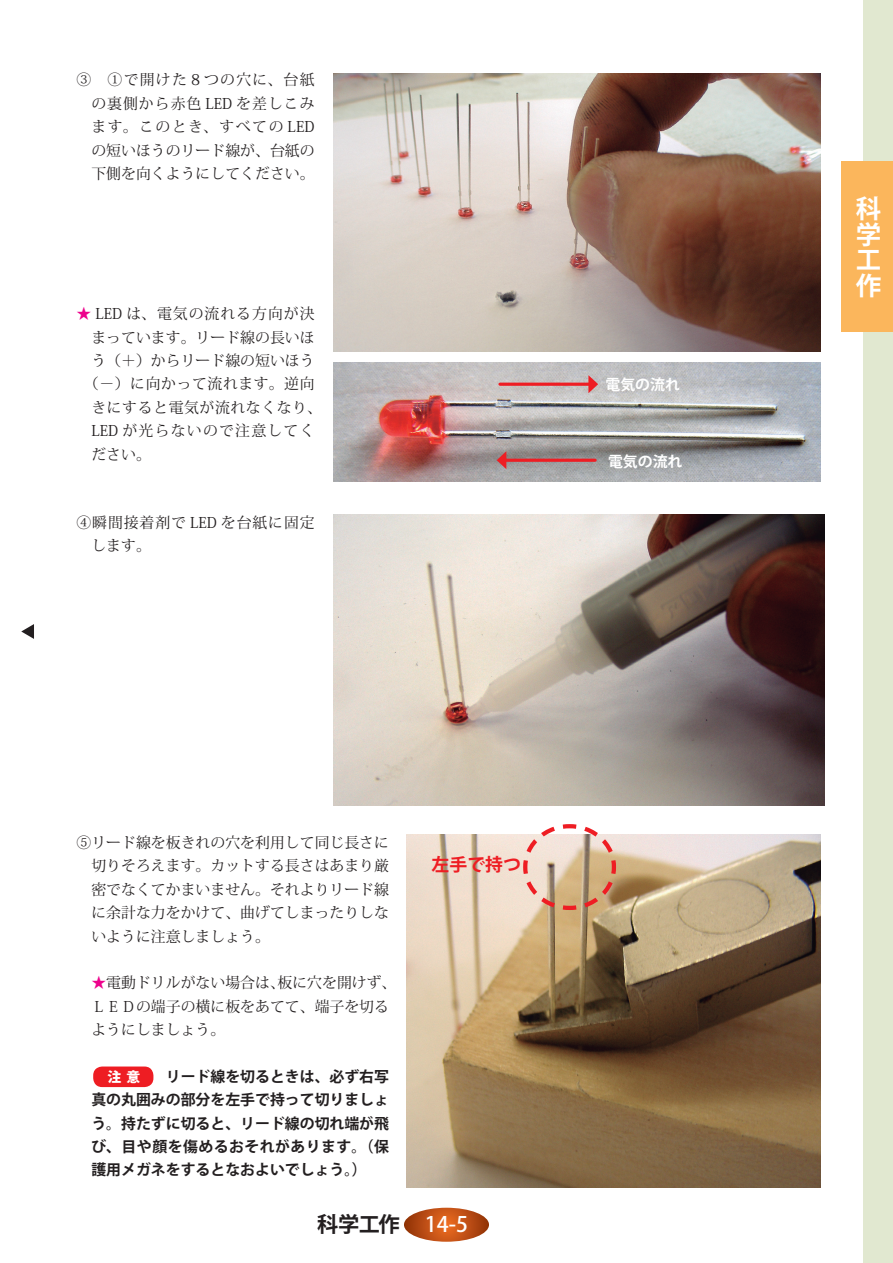
<style>
.page{position:relative;width:893px;height:1263px;background:#fff}
.page>*{position:absolute;margin:0;border:0;box-sizing:border-box;transform-origin:0 0}
.t1{font:700 25.5px/25.5px "Koz Go Std";color:#fff;text-align:justify}
.t2{font:700 21.3px "Koz Go Std";color:#231f20}
.t3{font:700 17.85px "Koz Go Std";color:#ee1d23}
.t4{font:14.85px/23.4px "Koz Min Std";color:#231f20;text-align:justify}
.t5{font:700 14.85px/23.4px "Koz Go Std";color:#231f20;text-align:justify}
.t6{font:14.85px "Koz Min Std";letter-spacing:.04em;color:#231f20}
.t7{font:14.85px/23.4px "Koz Min Std";letter-spacing:.06em;color:#231f20}
.t8{font:14.85px "Koz Min Std";letter-spacing:.065em;color:#231f20}
.t9{font:14.85px "Koz Min Std";letter-spacing:.085em;color:#231f20}
.t10{font:700 14.85px "Koz Go Std";color:#fff}
.t11{font:800 13.8px "Koz Go Std";color:#fff}
.s1{color:#ed028c}
.s2{font-family:"Koz Min Std";font-weight:400}
.s3{font-weight:500;color:#fff}
</style>
<div class="page">
<div style="left:863px;top:0;width:30px;height:1263px;background:#e1e8d0"></div>
<div style="left:842px;top:162px;width:51px;height:170px;background:#fbb65c"></div>
<svg style="left:404px;top:1208px;width:85px;height:34px;background:#c15218"></svg>
<svg style="left:21px;top:624px;width:13px;height:15px"></svg>
<img style="left:334px;top:514px;width:491px;height:291px">
<img style="left:407px;top:835px;width:414px;height:352px">
<img style="left:333px;top:73px;width:487px;height:279px">
<img style="left:333px;top:362px;width:487px;height:119px">
<hr style="left:503px;top:459px;width:92px;height:3px;background:#ee1d23">
<svg style="left:497px;top:451px;width:9px;height:18px"></svg>
<hr style="left:500px;top:383px;width:91px;height:3px;background:#ee1d23">
<svg style="left:588px;top:375px;width:10px;height:18px"></svg>
<svg style="left:521px;top:824px;width:97px;height:88px;background:#debba4"></svg>
<div style="left:93px;top:1066px;width:60px;height:21px;background:#ee1d23;border-radius:9px"></div>
<p class="t4" style="left:91px;top:68px;width:225px;text-indent:-15px">③　①で開けた 8 つの穴に、台紙の裏側から赤色 LED を差しこみます。このとき、すべての LEDの短いほうのリード線が、台紙の下側を向くようにしてください。</p>
<p class="t8" style="left:77px;top:305px;width:240px"><span class="s1">★</span> LED は、電気の流れる方向が決</p>
<p class="t4" style="left:91px;top:326px;width:225px">まっています。リード線の長いほ</p>
<p class="t4" style="left:91px;top:349px;width:225px">う（＋）からリード線の短いほう</p>
<p class="t6" style="left:84px;top:375px;width:232px">（－）に向かって流れます。逆向</p>
<p class="t6" style="left:91px;top:398px;width:232px">きにすると電気が流れなくなり、</p>
<p class="t9" style="left:91px;top:421px;width:225px">LED が光らないので注意してく</p>
<p class="t4" style="left:91px;top:442px;width:61px">ださい。</p>
<p class="t7" style="left:91px;top:511px;width:225px;text-indent:-15px">④瞬間接着剤で LED を台紙に固定します。</p>
<p class="t10" style="left:605px;top:375px;width:76px">電気の流れ</p>
<p class="t10" style="left:608px;top:452px;width:76px">電気の流れ</p>
<p class="t4" style="left:91px;top:831px;width:299px;text-indent:-15px">⑤リード線を板きれの穴を利用して同じ長さに切りそろえます。カットする長さはあまり厳密でなくてかまいません。それよりリード線に余計な力をかけて、曲げてしまったりしないように注意しましょう。</p>
<p class="t4" style="left:91px;top:971px;width:307px;text-align:left"><span class="s1">★</span>電動ドリルがない場合は、板に穴を開けず、<br>ＬＥＤの端子の横に板をあてて、端子を切るようにしましょう。</p>
<p class="t5" style="left:91px;top:1066px;width:299px;text-indent:-15px"><span class="s2">　　　　　　</span>リード線を切るときは、必ず右写真の丸囲みの部分を左手で持って切りましょう。持たずに切ると、リード線の切れ端が飛び、目や顔を傷めるおそれがあります。（保護用メガネをするとなおよいでしょう。）</p>
<p class="t11" style="left:107px;top:1068px;width:34px">注意</p>
<p class="t3" style="left:432px;top:853px;width:91px">左手で持つ</p>
<h2 class="t2" style="left:317px;top:1210px;width:152px">科学工作 <span class="s3">14-5</span></h2>
<h1 class="t1" style="left:856px;top:198px;width:26px">科学工作</h1>
</div>
